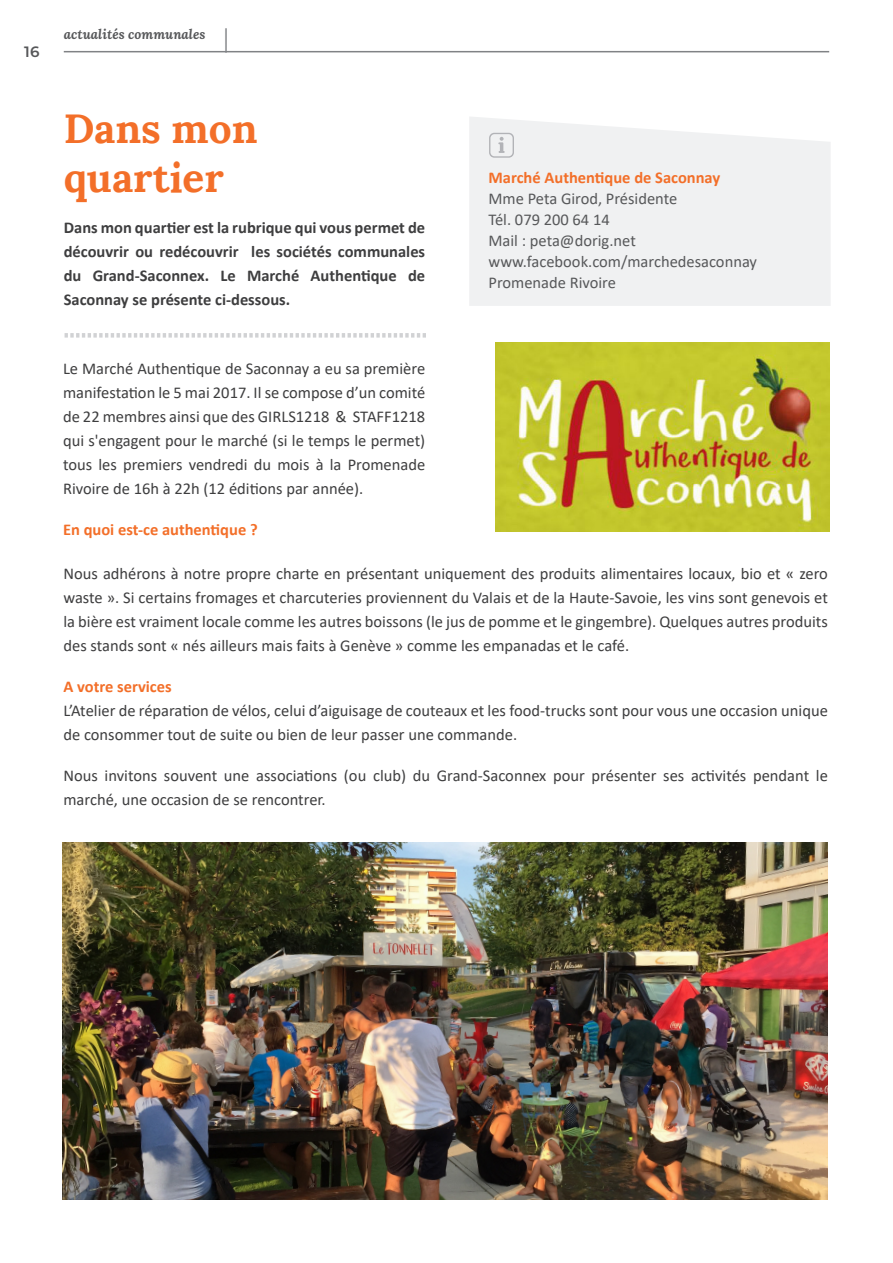
<style>
.page{position:relative;width:893px;height:1263px;background:#fff}
.page>*{position:absolute;margin:0;border:0;box-sizing:border-box;transform-origin:0 0}
.Article_std_-_titre{font:700 40.5px/49.5px "Lora";color:#f36f29}
.Article_-_contenu_v2__espacé{font:16.5px/24px "Calibri";color:#3e3e3f;text-align:justify}
.Article_color_-_intro{font:700 16.5px/24px "Calibri";color:#3e3e3f;text-align:justify}
.Bloc_infos_-_contenu{font:16.5px "Calibri";color:#57585a}
.Article_-_contenu_v2__espacé-2{font:700 16.5px "Calibri";color:#f36f29}
.Bloc_infos_-_contenu-2{font:700 16.5px "Calibri";color:#f36f29}
.t1{font:600 15px "Montserrat";color:#57585a}
.t2{font:italic 700 13.5px "Lora";color:#57585a}
.s1{font-style:normal;font-size:23.7px;color:#808285}
</style>
<div class="page">
<hr style="left:64px;top:51px;width:765px;height:1px;background:#808285">
<svg style="left:65px;top:333px;width:361px;height:5px"></svg>
<div style="left:469px;top:117px;width:361px;height:189px;background:#f0f1f2"></div>
<svg style="left:489px;top:133px;width:25px;height:25px"></svg>
<img style="left:63px;top:842px;width:765px;height:357px">
<img style="left:495px;top:342px;width:334px;height:190px">
<p class="t1" style="left:24px;top:41px;width:17px">16</p>
<p class="t2" style="left:64px;top:24px;width:165px">actualités communales <span class="s1">|</span></p>
<p class="Article_std_-_titre" style="left:64px;top:99px;width:195px">Dans mon quartier</p>
<p class="Article_color_-_intro" style="left:64px;top:216px;width:363px">Dans mon quartier est la rubrique qui vous permet de découvrir ou redécouvrir les sociétés communales du Grand-Saconnex. Le Marché Authentique de Saconnay se présente ci-dessous.</p>
<p class="Article_-_contenu_v2__espacé" style="left:63px;top:356px;width:364px">Le Marché Authentique de Saconnay a eu sa première manifestation le 5 mai 2017. Il se compose d’un comité de 22 membres ainsi que des GIRLS1218 &amp; STAFF1218 qui s'engagent pour le marché (si le temps le permet) tous les premiers vendredi du mois à la Promenade Rivoire de 16h à 22h (12 éditions par année).</p>
<p class="Article_-_contenu_v2__espacé-2" style="left:63px;top:518px;width:196px">En quoi est-ce authentique ?</p>
<p class="Bloc_infos_-_contenu-2" style="left:488px;top:166px;width:233px">Marché Authentique de Saconnay</p>
<p class="Bloc_infos_-_contenu" style="left:488px;top:187px;width:190px">Mme Peta Girod, Présidente</p>
<p class="Bloc_infos_-_contenu" style="left:488px;top:208px;width:123px">Tél. 079 200 64 14</p>
<p class="Bloc_infos_-_contenu" style="left:488px;top:229px;width:149px">Mail : peta@dorig.net</p>
<p class="Bloc_infos_-_contenu" style="left:488px;top:250px;width:270px">www.facebook.com/marchedesaconnay</p>
<p class="Bloc_infos_-_contenu" style="left:488px;top:271px;width:129px">Promenade Rivoire</p>
<p class="Article_-_contenu_v2__espacé" style="left:63px;top:561px;width:766px">Nous adhérons à notre propre charte en présentant uniquement des produits alimentaires locaux, bio et « zero waste ». Si certains fromages et charcuteries proviennent du Valais et de la Haute-Savoie, les vins sont genevois et la bière est vraiment locale comme les autres boissons (le jus de pomme et le gingembre). Quelques autres produits des stands sont « nés ailleurs mais faits à Genève » comme les empanadas et le café.</p>
<p class="Article_-_contenu_v2__espacé-2" style="left:63px;top:675px;width:110px">A votre services</p>
<p class="Article_-_contenu_v2__espacé" style="left:63px;top:698px;width:766px">L’Atelier de réparation de vélos, celui d’aiguisage de couteaux et les food-trucks sont pour vous une occasion unique de consommer tout de suite ou bien de leur passer une commande.</p>
<p class="Article_-_contenu_v2__espacé" style="left:63px;top:763px;width:766px">Nous invitons souvent une associations (ou club) du Grand-Saconnex pour présenter ses activités pendant le marché, une occasion de se rencontrer.</p>
</div>
